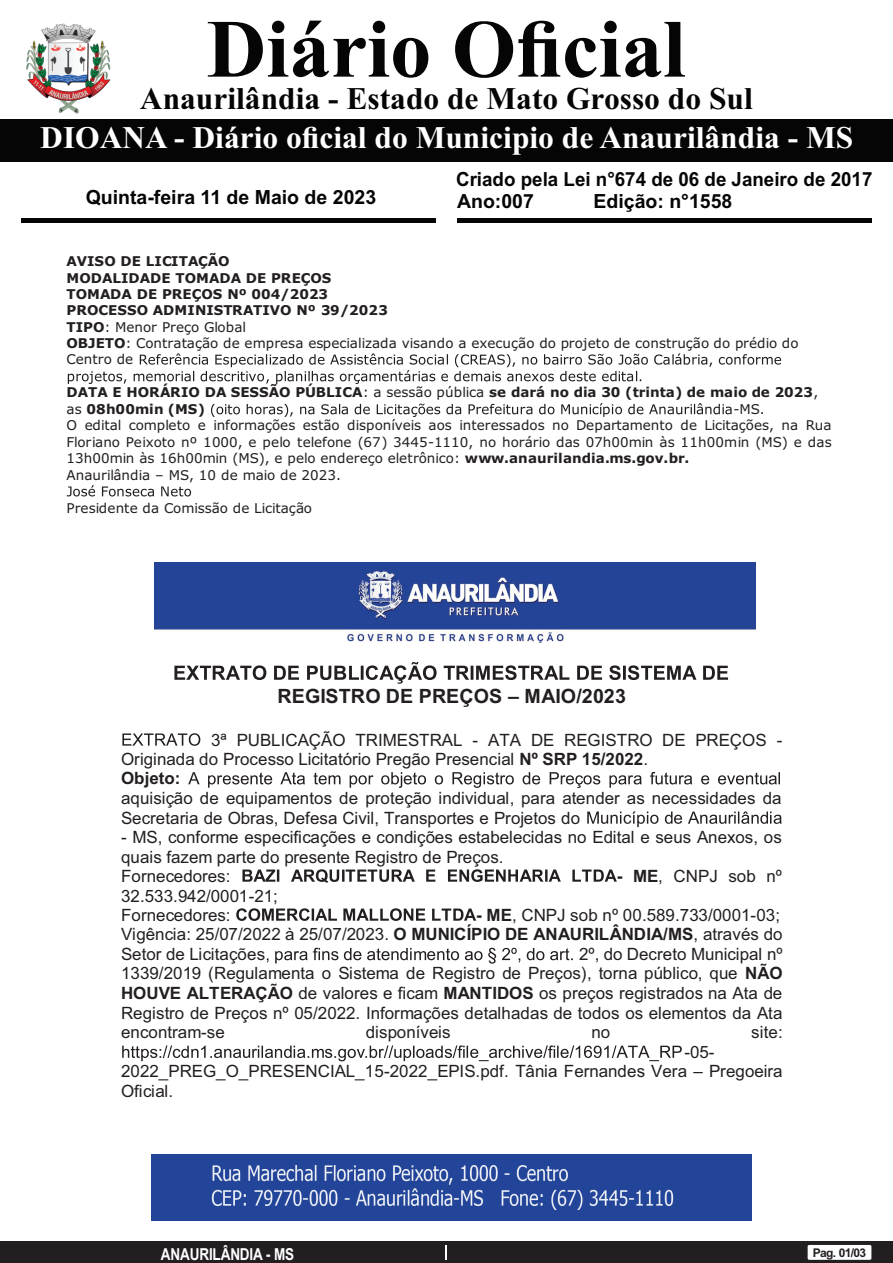
<style>
.page{position:relative;width:893px;height:1263px;background:#fff}
.page>*{position:absolute;margin:0;border:0;box-sizing:border-box;transform-origin:0 0}
.t1{font:700 82.5px "Times New Roman";color:#040504}
.t2{font:700 31.5px "Times New Roman";color:#fff}
.t3{font:700 31.5px "Times New Roman";color:#040504}
.t4{font:700 19.65px "Arial";color:#231f20}
.t5{font:700 19.5px/21.8px "Arial";color:#040504;scale:.96 1}
.t6{font:700 19.5px "Arial";color:#040504}
.t7{font:16.95px/19.5px "Arial";color:#231f20}
.t8{font:700 16.5px "Arial Narrow";letter-spacing:-.01em;color:#fff}
.t9{font:13.5px/16.4px "Verdana";color:#231f20}
.t10{font:700 13.5px/16.8px "Verdana";color:#231f20}
.t11{font:700 12px "Arial";letter-spacing:-.055em;color:#231f20}
.s1{font-weight:700}
.s2{font-weight:400}
</style>
<div class="page">
<div style="left:0;top:1242px;width:893px;height:21px;background:#231f20"></div>
<svg style="left:446px;top:1245px;width:1px;height:15px"></svg>
<div style="left:808px;top:1245px;width:63px;height:15px;background:#fff;border-radius:2px"></div>
<div style="left:0;top:119px;width:893px;height:42px;background:#040504"></div>
<hr style="left:21px;top:218px;width:415px;height:4px;background:#040504">
<hr style="left:457px;top:218px;width:415px;height:4px;background:#040504">
<img style="left:26px;top:23px;width:85px;height:91px">
<svg style="left:68px;top:353px;width:713px;height:31px"></svg>
<svg style="left:211px;top:403px;width:521px;height:14px"></svg>
<svg style="left:67px;top:485px;width:124px;height:11px"></svg>
<img style="left:154px;top:563px;width:601px;height:79px">
<img style="left:151px;top:1155px;width:601px;height:65px">
<svg style="left:174px;top:662px;width:554px;height:22px"></svg>
<svg style="left:122px;top:733px;width:78px;height:13px"></svg>
<svg style="left:188px;top:772px;width:592px;height:16px"></svg>
<svg style="left:587px;top:811px;width:195px;height:16px"></svg>
<svg style="left:242px;top:869px;width:375px;height:14px"></svg>
<svg style="left:236px;top:908px;width:240px;height:13px"></svg>
<svg style="left:267px;top:948px;width:306px;height:16px"></svg>
<svg style="left:122px;top:1045px;width:560px;height:16px"></svg>
<h1 class="t1" style="left:207px;top:21px;width:480px">Diário Oficial</h1>
<h2 class="t3" style="left:140px;top:88px;width:614px">Anaurilândia - Estado de Mato Grosso do Sul</h2>
<h2 class="t2" style="left:40px;top:126px;width:814px">DIOANA - Diário oficial do Municipio de Anaurilândia - MS</h2>
<p class="t6" style="left:86px;top:190px;width:292px">Quinta-feira 11 de Maio de 2023</p>
<p class="t5" style="left:456px;top:170px;width:435px">Criado pela Lei n°674 de 06 de Janeiro de 2017<br>Ano:007</p>
<p class="t6" style="left:593px;top:193px;width:140px">Edição: n°1558</p>
<p class="t9" style="left:67px;top:254px;width:734px"><span class="s1">AVISO DE LICITAÇÃO<br>MODALIDADE TOMADA DE PREÇOS<br>TOMADA DE PREÇOS Nº 004/2023<br>PROCESSO ADMINISTRATIVO Nº 39/2023<br>TIPO</span>: Menor Preço Global<br><span class="s1">OBJETO</span>: Contratação de empresa especializada visando a execução do projeto de construção do prédio do Centro de</p>
<p class="t10" style="left:67px;top:385px;width:753px">DATA E HORÁRIO DA SESSÃO PÚBLICA<span class="s2">: a sessão pública</span> se dará no dia 30 (trinta) de maio de 2023<span class="s2">, as</span> 08h00min (MS)</p>
<p class="t9" style="left:67px;top:402px;width:767px;text-indent:667px">-MS.<br>O edital completo e informações estão disponíveis aos interessados no Departamento de Licitações, na Rua Floriano Peixoto nº 1000, e pelo telefone (67) 3445-1110, no horário das 07h00min às 11h00min (MS) e das 13h00min às 16h00min (MS), e pelo endereço eletrônico: <span class="s1">www.anaurilandia.ms.gov.br.<br></span>Anaurilândia – MS, 10 de maio de 2023.</p>
<p class="t9" style="left:67px;top:501px;width:247px">Presidente da Comissão de Licitação</p>
<p class="t4" style="left:277px;top:688px;width:350px">REGISTRO DE PREÇOS – MAIO/2023</p>
<p class="t7" style="left:121px;top:731px;width:663px;text-indent:90px">3ª PUBLICAÇÃO TRIMESTRAL - ATA DE REGISTRO DE PREÇOS -<br>Originada do Processo Licitatório Pregão Presencial <span class="s1">Nº SRP 15/2022</span>.<br><span class="s1">Objeto:</span></p>
<p class="t7" style="left:121px;top:790px;width:662px">aquisição de equipamentos de proteção individual, para atender as necessidades da<br>Secretaria de Obras, Defesa Civil, Transportes e Projetos do</p>
<p class="t7" style="left:121px;top:829px;width:662px">- MS, conforme especificações e condições estabelecidas no Edital e seus Anexos, os quais fazem parte do presente Registro de Preços.<br>Fornecedores:</p>
<p class="t7" style="left:617px;top:867px;width:167px"><span class="s1">- ME</span>, CNPJ sob nº</p>
<p class="t7" style="left:121px;top:888px;width:158px;line-height:19px">32.533.942/0001-21;<br>Fornecedores:</p>
<p class="t7" style="left:121px;top:906px;width:663px;text-indent:355px"><span class="s1">- ME</span>, CNPJ sob nº 00.589.733/0001-03;<br>Vigência: 25/07/2022 à 25/07/2023. <span class="s1">O MUNICÍPIO DE ANAURILÂNDIA/MS</span>, através do<br>Setor de Licitações</p>
<p class="t7" style="left:121px;top:946px;width:663px;text-align:justify;text-indent:458px">2º, do Decreto Municipal nº 1339/2019 (Regulamenta o Sistema de Registro de Preços), torna público, que <span class="s1">NÃO HOUVE ALTERAÇÃO</span> de valores e ficam <span class="s1">MANTIDOS</span> os preços registrados na Ata de Registro de Preços nº 05/2022. Informações detalhadas de todos os elementos da Ata encontram-se</p>
<p class="t7" style="left:366px;top:1024px;width:87px">disponíveis</p>
<p class="t7" style="left:591px;top:1024px;width:21px">no</p>
<p class="t7" style="left:751px;top:1024px;width:33px">site:</p>
<p class="t7" style="left:121px;top:1044px;width:663px;text-indent:563px">-05-<br>2022_PREG_O_PRESENCIAL_15-2022_EPIS.pdf. Tânia Fernandes Vera – Pregoeira<br>Oficial.</p>
<p class="t8" style="left:161px;top:1248px;width:135px">ANAURILÂNDIA - MS</p>
<p class="t11" style="left:813px;top:1248px;width:55px">Pag. 01/03</p>
</div>
